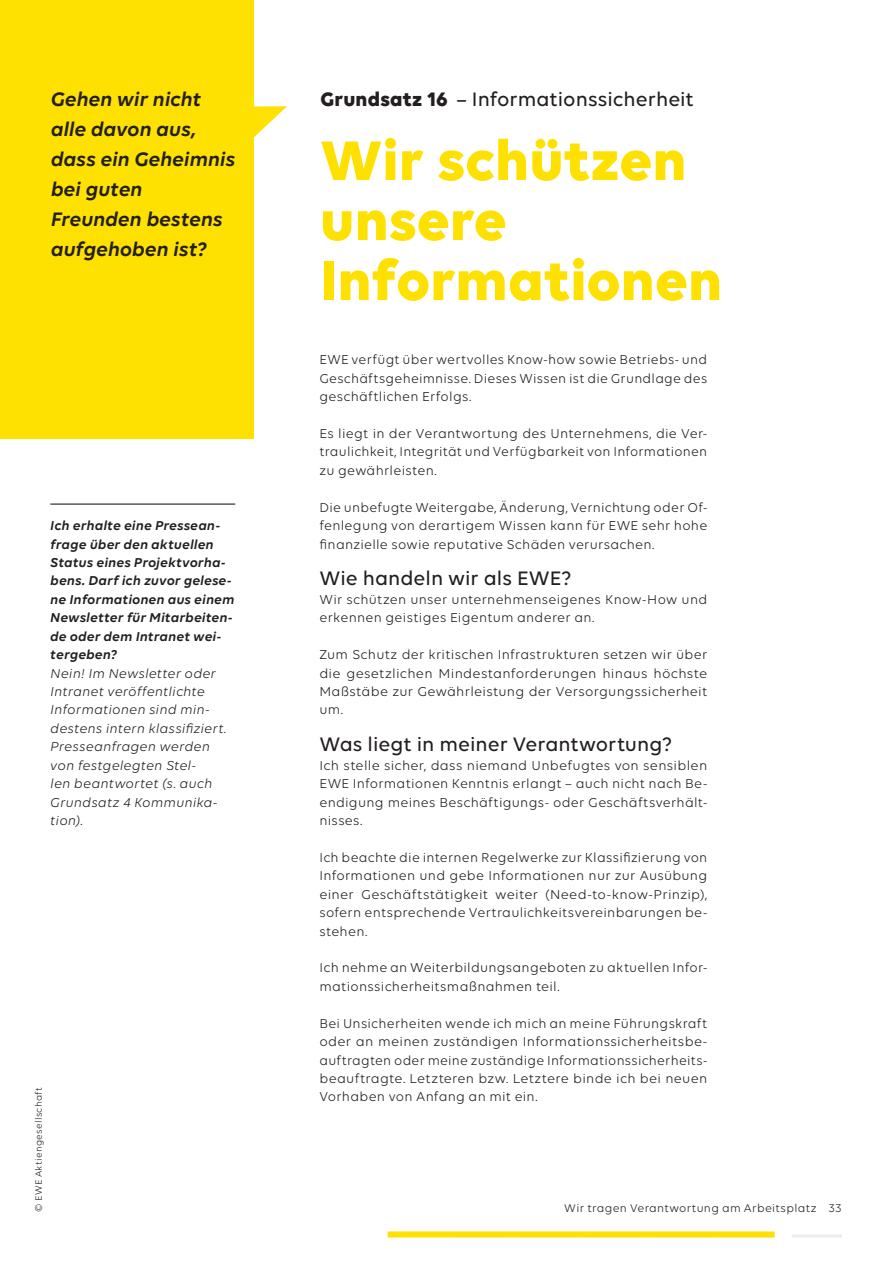
<style>
.page{position:relative;width:893px;height:1263px;background:#fff}
.page>*{position:absolute;margin:0;border:0;box-sizing:border-box;transform-origin:0 0}
.t1{font:700 60px/60px "Volte";letter-spacing:.005em;color:#ffe101}
.t2{font:500 21px "Volte";color:#231f20}
.t3{font:italic 600 21px/30px "Volte";letter-spacing:-.005em;color:#231f20}
.t4{font:13.8px/18.5px "Volte";letter-spacing:.02em;color:#231f20;text-align:justify}
.t5{font:italic 13.8px/18.5px "Volte";letter-spacing:.015em;color:#231f20}
.t6{font:italic 600 13.8px/18.5px "Volte";letter-spacing:.015em;color:#231f20}
.t7{font:12px "Volte";letter-spacing:.025em;color:#231f20}
.t8{font:9.75px "Volte";letter-spacing:.035em;color:#231f20}
.s1{font-weight:700}
</style>
<div class="page">
<div style="left:0;top:0;width:253px;height:438px;background:#ffe101"></div>
<svg style="left:253px;top:106px;width:34px;height:32px"></svg>
<hr style="left:50px;top:503px;width:185px;height:2px;background:#231f20">
<hr style="left:792px;top:1234px;width:50px;height:3px;background:#ebedef">
<div style="left:388px;top:1231px;width:387px;height:6px;background:#ffe101"></div>
<h2 class="t3" style="left:51px;top:84px;width:186px">Gehen wir nicht alle davon aus, dass ein Geheimnis bei guten<br>Freunden bestens aufgehoben ist?</h2>
<p class="t6" style="left:50px;top:516px;width:186px">Ich erhalte eine Pressean&shy;frage über den aktuellen<br>Status eines Projektvorha&shy;bens. Darf ich zuvor gelese&shy;ne Informationen aus einem<br>Newsletter für Mitarbeiten&shy;de oder dem Intranet wei&shy;tergeben?</p>
<p class="t5" style="left:50px;top:664px;width:177px">Nein! Im Newsletter oder<br>Intranet veröffentlichte<br>Informationen sind min&shy;destens intern klassifiziert.<br>Presseanfragen werden von festgelegten Stel-<br>len beantwortet (s. auch<br>Grundsatz 4 Kommunika&shy;tion).</p>
<p class="t8" style="left:33px;top:1212px;width:126px;rotate:-90deg">© EWE Aktiengesellschaft</p>
<h2 class="t2" style="left:320px;top:87px;width:375px"><span class="s1">Grundsatz 16</span> – Informationssicherheit</h2>
<h1 class="t1" style="left:320px;top:128px;width:404px">Wir schützen unsere<br>Informationen</h1>
<p class="t4" style="left:319px;top:350px;width:389px">EWE verfügt über wertvolles Know-how sowie Betriebs- und Geschäftsgeheimnisse. Dieses Wissen ist die Grundlage des geschäftlichen Erfolgs.</p>
<p class="t4" style="left:319px;top:424px;width:389px">Es liegt in der Verantwortung des Unternehmens, die Ver&shy;traulichkeit, Integrität und Verfügbarkeit von Informationen zu gewährleisten.</p>
<p class="t4" style="left:319px;top:498px;width:389px">Die unbefugte Weitergabe, Änderung, Vernichtung oder Of&shy;fenlegung von derartigem Wissen kann für EWE sehr hohe finanzielle sowie reputative Schäden verursachen.</p>
<h2 class="t2" style="left:319px;top:566px;width:254px">Wie handeln wir als EWE?</h2>
<p class="t4" style="left:319px;top:590px;width:389px">Wir schützen unser unternehmenseigenes Know-How und erkennen geistiges Eigentum anderer an.</p>
<p class="t4" style="left:319px;top:645px;width:389px">Zum Schutz der kritischen Infrastrukturen setzen wir über die gesetzlichen Mindestanforderungen hinaus höchste Maßstäbe zur Gewährleistung der Versorgungssicherheit um.</p>
<h2 class="t2" style="left:319px;top:732px;width:354px">Was liegt in meiner Verantwortung?</h2>
<p class="t4" style="left:319px;top:756px;width:389px">Ich stelle sicher, dass niemand Unbefugtes von sensiblen EWE Informationen Kenntnis erlangt – auch nicht nach Be&shy;endigung meines Beschäftigungs- oder Geschäftsverhält&shy;nisses.</p>
<p class="t4" style="left:319px;top:848px;width:389px">Ich beachte die internen Regelwerke zur Klassifizierung von Informationen und gebe Informationen nur zur Ausübung einer Geschäftstätigkeit weiter (Need-to-know-Prinzip), sofern entsprechende Vertraulichkeitsvereinbarungen be&shy;stehen.</p>
<p class="t4" style="left:319px;top:958px;width:389px">Ich nehme an Weiterbildungsangeboten zu aktuellen Infor&shy;mationssicherheitsmaßnahmen teil.</p>
<p class="t4" style="left:319px;top:1014px;width:389px">Bei Unsicherheiten wende ich mich an meine Führungskraft oder an meinen zuständigen Informationssicherheitsbe&shy;auftragten oder meine zuständige Informationssicherheits&shy;beauftragte. Letzteren bzw. Letztere binde ich bei neuen Vorhaben von Anfang an mit ein.</p>
<p class="t7" style="left:564px;top:1201px;width:279px">Wir tragen Verantwortung am Arbeitsplatz 33</p>
</div>
